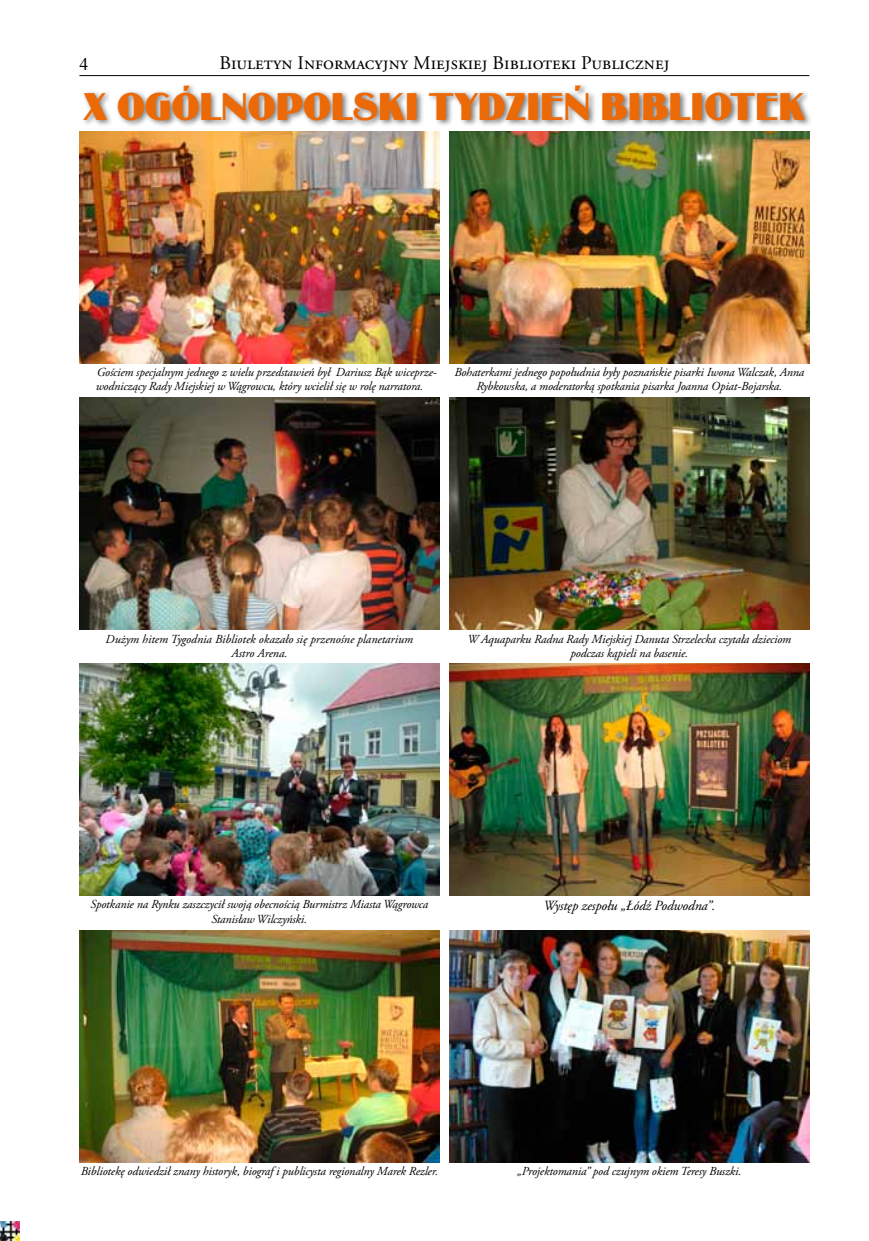
<style>
.page{position:relative;width:869px;height:1241px;background:#fff}
.page>*{position:absolute;margin:0;border:0;box-sizing:border-box;transform-origin:0 0}
.t1{font:40.25px "Binner DEE";color:#ec6907}
.t2{font:19.25px "Adobe Garamond Pro";letter-spacing:.025em;color:#000}
.t3{font:17.5px "Times New Roman";color:#000}
.t4{font:italic 14px "Adobe Garamond Pro";letter-spacing:-.01em;color:#000}
.t5{font:italic 12.25px/14px "Adobe Garamond Pro";letter-spacing:-.01em;color:#000;text-align:center}
</style>
<div class="page">
<hr style="left:79px;top:75px;width:730px;height:1px;background:#000">
<img style="left:0;top:1221px;width:20px;height:19px">
<div style="left:80px;top:82px;width:731px;height:45px;background:#000;opacity:.5"></div>
<img style="left:79px;top:131px;width:360px;height:232px">
<img style="left:79px;top:398px;width:360px;height:231px">
<img style="left:80px;top:663px;width:359px;height:232px">
<img style="left:79px;top:930px;width:360px;height:231px">
<img style="left:449px;top:131px;width:360px;height:232px">
<img style="left:449px;top:398px;width:360px;height:231px">
<img style="left:449px;top:663px;width:360px;height:232px">
<img style="left:449px;top:930px;width:360px;height:231px">
<h3 class="t3" style="left:79px;top:53px;width:10px">4</h3>
<h2 class="t2" style="left:219px;top:51px;width:450px">Biuletyn Informacyjny Miejskiej Biblioteki Publicznej</h2>
<h1 class="t1" style="left:84px;top:84px;width:722px">X OGÓLNOPOLSKI TYDZIEŃ BIBLIOTEK</h1>
<p class="t5" style="left:96px;top:365px;width:342px;text-align:left">Gościem specjalnym jednego z wielu przedstawień był Dariusz Bąk wiceprze&shy;wodniczący Rady Miejskiej w Wągrowcu, który wcielił się w rolę narratora.</p>
<p class="t5" style="left:454px;top:365px;width:351px">Bohaterkami jednego popołudnia były poznańskie pisarki Iwona Walczak, Anna<br>Rybkowska, a moderatorką spotkania pisarka Joanna Opiat-Bojarska.</p>
<p class="t5" style="left:106px;top:632px;width:309px">Dużym hitem Tygodnia Bibliotek okazało się przenośne planetarium<br>Astro Arena.</p>
<p class="t5" style="left:467px;top:632px;width:325px">W Aquaparku Radna Rady Miejskiej Danuta Strzelecka czytała dzieciom podczas kąpieli na basenie.</p>
<p class="t5" style="left:90px;top:897px;width:339px">Spotkanie na Rynku zaszczycił swoją obecnością Burmistrz Miasta Wągrowca<br>Stanisław Wilczyński.</p>
<p class="t4" style="left:543px;top:896px;width:173px">Występ zespołu „Łódź Podwodna”.</p>
<p class="t5" style="left:81px;top:1164px;width:358px">Bibliotekę odwiedził znany historyk, biograf i publicysta regionalny Marek Rezler.</p>
<p class="t5" style="left:517px;top:1164px;width:226px">„Projektomania” pod czujnym okiem Teresy Buszki.</p>
</div>
